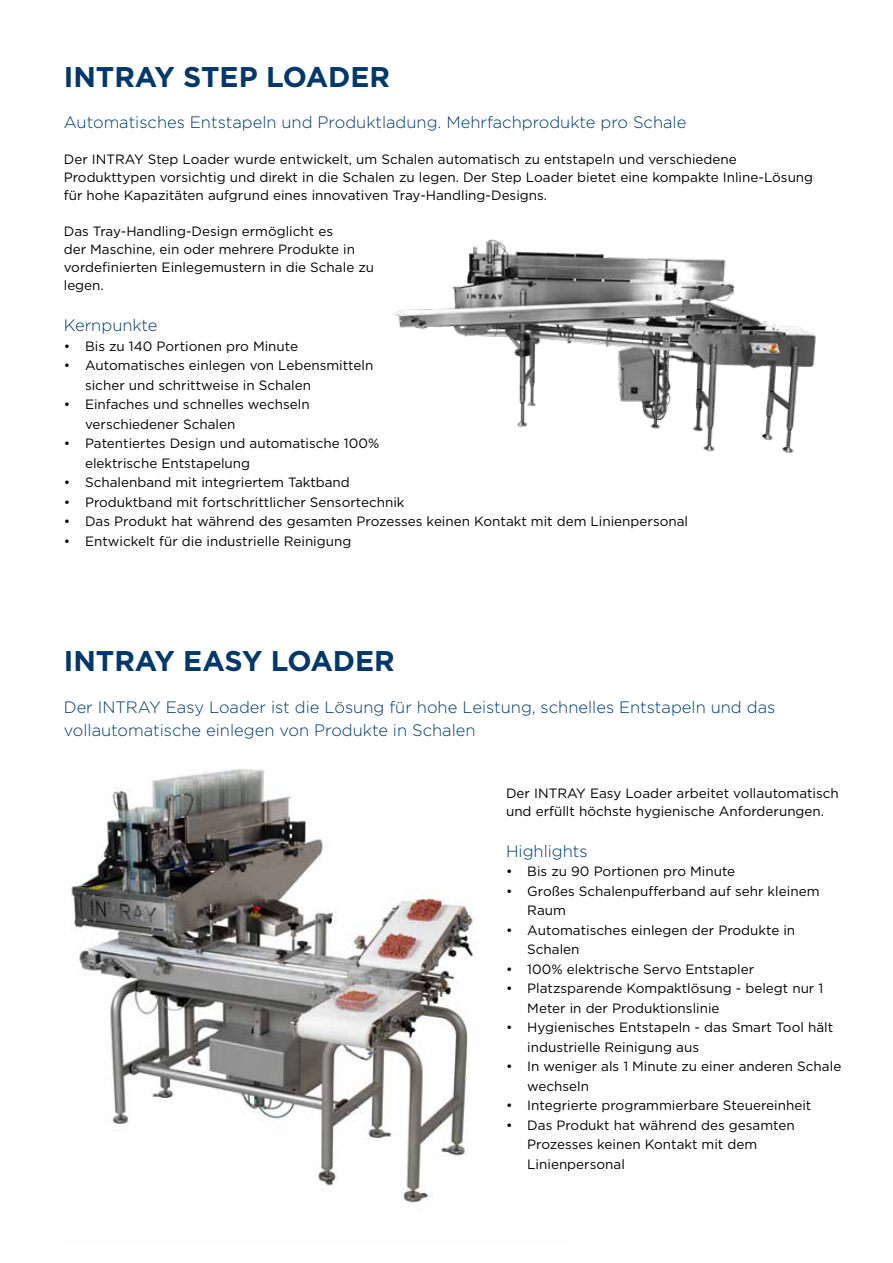
<style>
.page{position:relative;width:893px;height:1263px;background:#fff}
.page>*{position:absolute;margin:0;border:0;box-sizing:border-box;transform-origin:0 0}
.t1{font:700 28.5px "Gotham";color:#003869}
.t2{font:300 16.5px/23.2px "Gotham";color:#003869}
.t3{font:13.5px/19.5px "Gotham";color:#000}
</style>
<div class="page">
<img style="left:71px;top:768px;width:403px;height:441px">
<img style="left:392px;top:239px;width:424px;height:214px">
<h1 class="t1" style="left:64px;top:58px;width:328px">INTRAY STEP LOADER</h1>
<p class="t2" style="left:64px;top:110px;width:624px">Automatisches Entstapeln und Produktladung. Mehrfachprodukte pro Schale</p>
<p class="t3" style="left:64px;top:150px;width:751px;line-height:18px">Der INTRAY Step Loader wurde entwickelt, um Schalen automatisch zu entstapeln und verschiedene<br>Produkttypen vorsichtig und direkt in die Schalen zu legen. Der Step Loader bietet eine kompakte Inline-Lösung für hohe Kapazitäten aufgrund eines innovativen Tray-Handling-Designs.</p>
<p class="t3" style="left:64px;top:222px;width:312px;line-height:18px">Das Tray-Handling-Design ermöglicht es<br>der Maschine, ein oder mehrere Produkte in vordefinierten Einlegemustern in die Schale zu legen.</p>
<p class="t2" style="left:64px;top:313px;width:95px">Kernpunkte</p>
<p class="t3" style="left:64px;top:336px;width:236px">• Bis zu 140 Portionen pro Minute</p>
<p class="t3" style="left:85px;top:355px;width:290px;text-indent:-21px">• Automatisches einlegen von Lebensmitteln sicher und schrittweise in Schalen</p>
<p class="t3" style="left:85px;top:394px;width:226px;text-indent:-21px">• Einfaches und schnelles wechseln verschiedener Schalen</p>
<p class="t3" style="left:85px;top:433px;width:296px;text-indent:-21px">• Patentiertes Design und automatische 100% elektrische Entstapelung</p>
<p class="t3" style="left:64px;top:472px;width:288px">• Schalenband mit integriertem Taktband</p>
<p class="t3" style="left:64px;top:492px;width:342px">• Produktband mit fortschrittlicher Sensortechnik</p>
<p class="t3" style="left:64px;top:511px;width:626px">• Das Produkt hat während des gesamten Prozesses keinen Kontakt mit dem Linienpersonal</p>
<p class="t3" style="left:64px;top:531px;width:289px">• Entwickelt für die industrielle Reinigung</p>
<h1 class="t1" style="left:64px;top:642px;width:333px">INTRAY EASY LOADER</h1>
<p class="t2" style="left:64px;top:695px;width:713px">Der INTRAY Easy Loader ist die Lösung für hohe Leistung, schnelles Entstapeln und das vollautomatische einlegen von Produkte in Schalen</p>
<p class="t3" style="left:506px;top:783px;width:334px;line-height:18px">Der INTRAY Easy Loader arbeitet vollautomatisch und erfüllt höchste hygienische Anforderungen.</p>
<p class="t2" style="left:506px;top:839px;width:83px">Highlights</p>
<p class="t3" style="left:506px;top:861px;width:231px">• Bis zu 90 Portionen pro Minute</p>
<p class="t3" style="left:527px;top:881px;width:294px;text-indent:-21px">• Großes Schalenpufferband auf sehr kleinem<br>Raum</p>
<p class="t3" style="left:527px;top:920px;width:269px;text-indent:-21px">• Automatisches einlegen der Produkte in<br>Schalen</p>
<p class="t3" style="left:506px;top:959px;width:250px">• 100% elektrische Servo Entstapler</p>
<p class="t3" style="left:527px;top:978px;width:298px;text-indent:-21px">• Platzsparende Kompaktlösung - belegt nur 1<br>Meter in der Produktionslinie</p>
<p class="t3" style="left:527px;top:1017px;width:307px;text-indent:-21px">• Hygienisches Entstapeln - das Smart Tool hält industrielle Reinigung aus</p>
<p class="t3" style="left:527px;top:1056px;width:316px;text-indent:-21px">• In weniger als 1 Minute zu einer anderen Schale wechseln</p>
<p class="t3" style="left:506px;top:1095px;width:307px">• Integrierte programmierbare Steuereinheit</p>
<p class="t3" style="left:527px;top:1115px;width:269px;text-indent:-21px">• Das Produkt hat während des gesamten<br>Prozesses keinen Kontakt mit dem<br>Linienpersonal</p>
</div>
